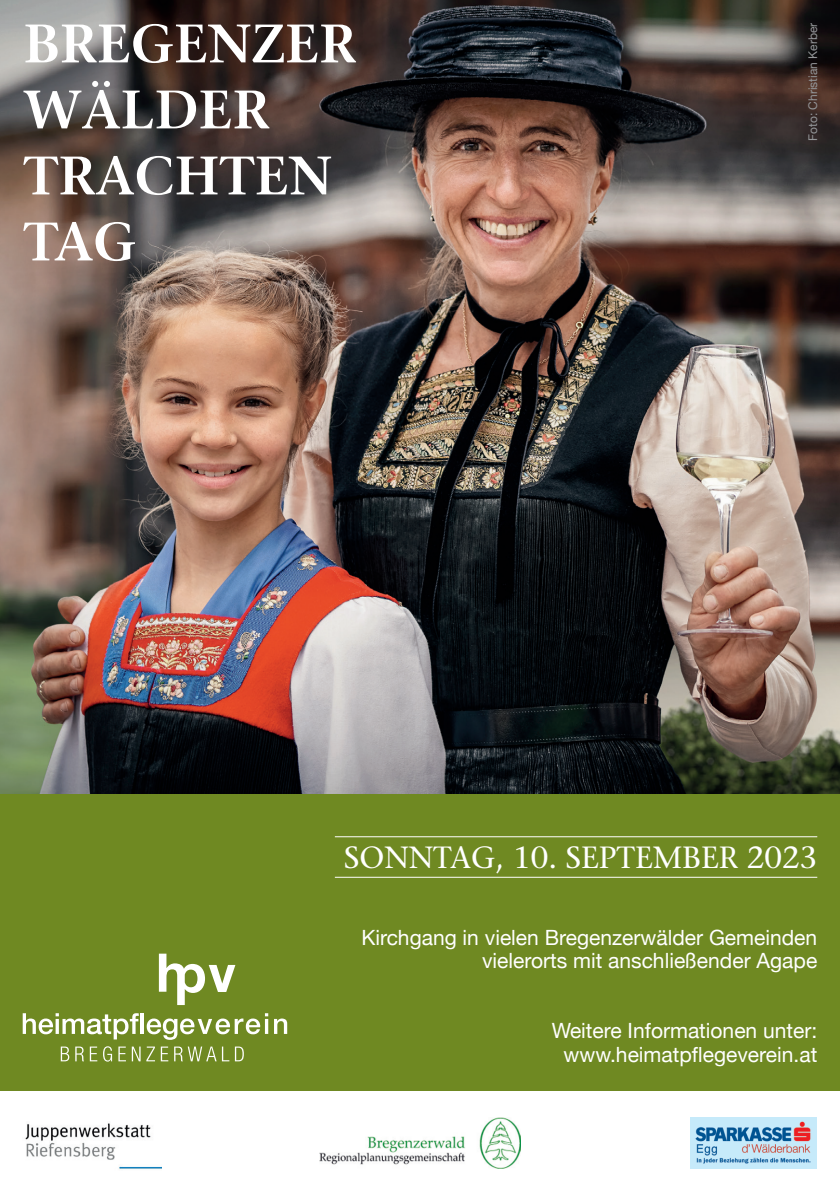
<style>
.page{position:relative;width:840px;height:1191px;background:#fff}
.page>*{position:absolute;margin:0;border:0;box-sizing:border-box;transform-origin:0 0}
.t1{font:600 54px/66px "Stone Serif LT";color:#fff}
.t2{font:30.6px "Stone Serif LT";color:#fff}
.t3{font:21px/23.4px "Helvetica Neue";color:#fff;text-align:right}
.t4{font:12px "Helvetica Neue";color:#939598}
</style>
<div class="page">
<div style="left:0;top:794px;width:839px;height:296px;background:#6f8922"></div>
<img style="left:0;top:0;width:839px;height:794px">
<hr style="left:334px;top:836px;width:482px;height:1px;background:#fff">
<hr style="left:334px;top:876px;width:482px;height:1px;background:#fff">
<img style="left:690px;top:1118px;width:126px;height:50px">
<img style="left:319px;top:1117px;width:201px;height:51px">
<svg style="left:23px;top:1013px;width:116px;height:26px"></svg>
<hr style="left:140px;top:1013px;width:4px;height:21px;background:#fff">
<svg style="left:147px;top:1013px;width:121px;height:26px"></svg>
<hr style="left:265px;top:1019px;width:3px;height:15px;background:#fff">
<svg style="left:274px;top:1018px;width:13px;height:16px"></svg>
<svg style="left:61px;top:1046px;width:8px;height:15px"></svg>
<svg style="left:75px;top:1046px;width:9px;height:15px"></svg>
<svg style="left:90px;top:1046px;width:7px;height:15px"></svg>
<svg style="left:103px;top:1046px;width:9px;height:15px"></svg>
<svg style="left:118px;top:1046px;width:8px;height:15px"></svg>
<svg style="left:132px;top:1046px;width:8px;height:15px"></svg>
<svg style="left:146px;top:1046px;width:9px;height:15px"></svg>
<svg style="left:161px;top:1046px;width:7px;height:15px"></svg>
<svg style="left:174px;top:1046px;width:42px;height:15px"></svg>
<svg style="left:222px;top:1046px;width:7px;height:15px"></svg>
<svg style="left:235px;top:1046px;width:9px;height:15px"></svg>
<svg style="left:159px;top:953px;width:76px;height:52px"></svg>
<img style="left:25px;top:1123px;width:136px;height:46px">
<h1 class="t1" style="left:23px;top:11px;width:334px">BREGENZER<br>WÄLDER<br>TRACHTEN<br>TAG</h1>
<p class="t4" style="left:803px;top:141px;width:120px;rotate:-90deg">Foto: Christian Kerber</p>
<h2 class="t2" style="left:344px;top:839px;width:474px">SONNTAG, 10. SEPTEMBER 2023</h2>
<p class="t3" style="left:361px;top:927px;width:457px">Kirchgang in vielen Bregenzerwälder Gemeinden vielerorts mit anschließender Agape</p>
<p class="t3" style="left:551px;top:1020px;width:267px;text-align:center">Weitere Informationen unter: www.heimatpflegeverein.at</p>
</div>
